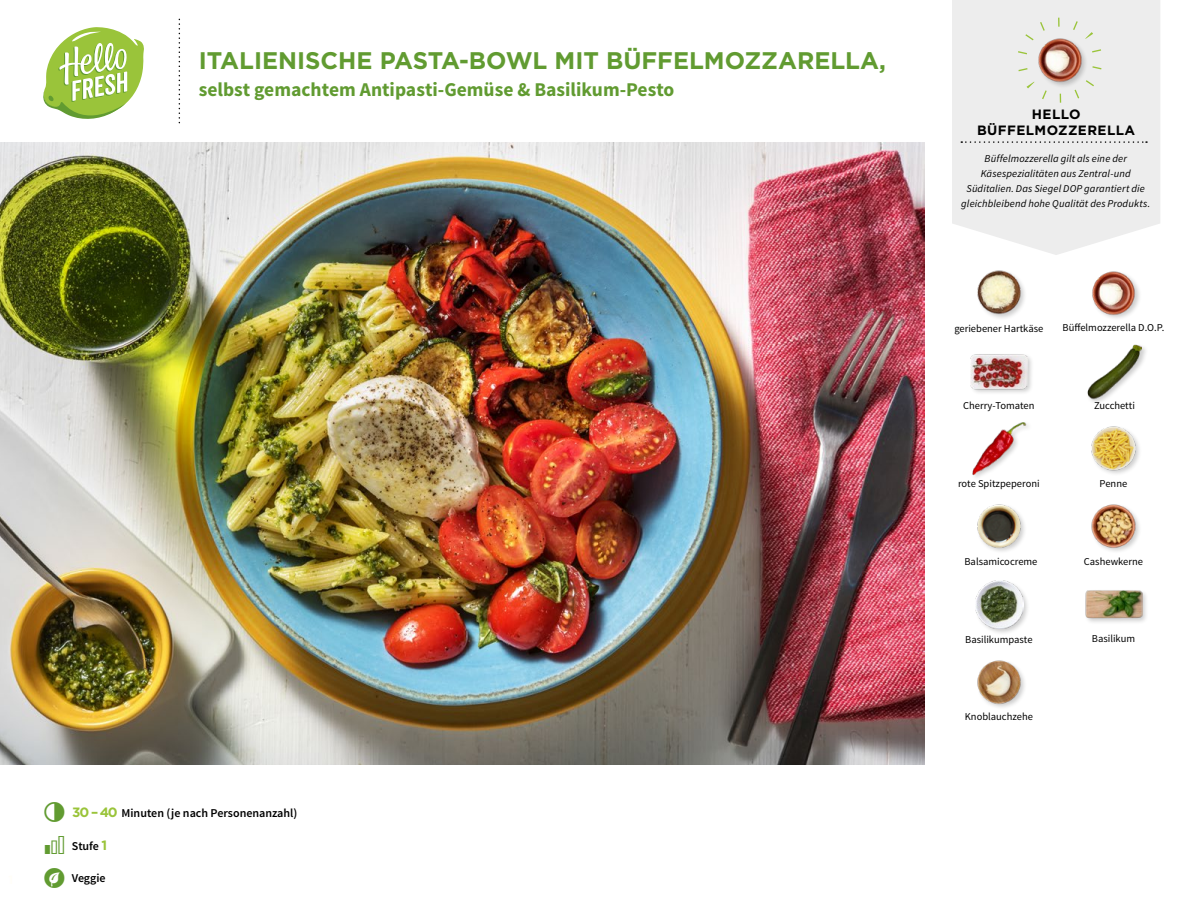
<style>
.page{position:relative;width:1188px;height:918px;background:#fff}
.page>*{position:absolute;margin:0;border:0;box-sizing:border-box;transform-origin:0 0}
.t1{font:700 24px "Gotham";color:#619b31}
.t2{font:700 19.5px "Source Sans Pro";color:#619b31}
.t3{font:700 13.5px/16.2px "Gotham";letter-spacing:.03em;color:#000;text-align:center}
.t4{font:600 12px "Source Sans Pro";color:#000}
.t5{font:10.5px "Source Sans Pro";color:#000}
.t6{font:italic 10.5px/14.7px "Source Sans Pro";letter-spacing:.01em;color:#000;text-align:center}
.s1{font-family:"Gotham";font-weight:700;font-size:13.5px;color:#9ac43a}
</style>
<div class="page">
<img style="left:977px;top:270px;width:48px;height:48px">
<svg style="left:43px;top:27px;width:101px;height:92px"></svg>
<svg style="left:952px;top:0;width:208px;height:255px;background:#eee"></svg>
<svg style="left:961px;top:141px;width:186px;height:2px"></svg>
<img style="left:1031px;top:32px;width:57px;height:57px">
<div style="left:1017px;top:18px;width:85px;height:85px;border:9px dashed #9ac43a;border-radius:50%"></div>
<img style="left:977px;top:660px;width:48px;height:48px">
<div style="left:1085px;top:588px;width:63px;height:37px;background:#000;opacity:.2"></div>
<img style="left:1085px;top:588px;width:57px;height:37px">
<div style="left:974px;top:579px;width:56px;height:57px;background:#000;opacity:.2"></div>
<img style="left:976px;top:581px;width:48px;height:48px">
<img style="left:977px;top:504px;width:48px;height:48px">
<img style="left:1091px;top:504px;width:49px;height:47px">
<img style="left:1091px;top:426px;width:49px;height:48px">
<img style="left:972px;top:422px;width:56px;height:55px">
<div style="left:970px;top:353px;width:64px;height:43px;background:#000;opacity:.2"></div>
<img style="left:970px;top:353px;width:57px;height:43px">
<div style="left:1086px;top:343px;width:63px;height:62px;background:#000;opacity:.2"></div>
<img style="left:1086px;top:343px;width:56px;height:56px">
<img style="left:1092px;top:271px;width:48px;height:48px">
<img style="left:0;top:142px;width:925px;height:623px">
<h1 class="t1" style="left:199px;top:45px;width:689px">ITALIENISCHE PASTA-BOWL MIT BÜFFELMOZZARELLA,</h1>
<h2 class="t2" style="left:199px;top:77px;width:477px">selbst gemachtem Antipasti-Gemüse &amp; Basilikum-Pesto</h2>
<p class="t4" style="left:72px;top:805px;width:227px"><span class="s1">30 –40</span> Minuten (je nach Personenanzahl)</p>
<p class="t4" style="left:72px;top:838px;width:37px">Stufe <span class="s1">1</span></p>
<p class="t4" style="left:72px;top:870px;width:35px">Veggie</p>
<p class="t3" style="left:977px;top:106px;width:160px">HELLO<br>BÜFFELMOZZERELLA</p>
<p class="t6" style="left:961px;top:152px;width:190px">Büffelmozzerella gilt als eine der Käsespezialitäten aus Zentral-und Süditalien. Das Siegel DOP garantiert die gleichbleibend hohe Qualität des Produkts.</p>
<p class="t5" style="left:954px;top:322px;width:90px">geriebener Hartkäse</p>
<p class="t5" style="left:1063px;top:321px;width:103px">Büffelmozzerella D.O.P.</p>
<p class="t5" style="left:963px;top:399px;width:73px">Cherry-Tomaten</p>
<p class="t5" style="left:1094px;top:399px;width:42px">Zucchetti</p>
<p class="t5" style="left:958px;top:477px;width:83px">rote Spitzpeperoni</p>
<p class="t5" style="left:1100px;top:477px;width:29px">Penne</p>
<p class="t5" style="left:964px;top:555px;width:74px">Balsamicocreme</p>
<p class="t5" style="left:1084px;top:555px;width:61px">Cashewkerne</p>
<p class="t5" style="left:965px;top:633px;width:69px">Basilikumpaste</p>
<p class="t5" style="left:1092px;top:632px;width:45px">Basilikum</p>
<p class="t5" style="left:965px;top:710px;width:70px">Knoblauchzehe</p>
</div>
